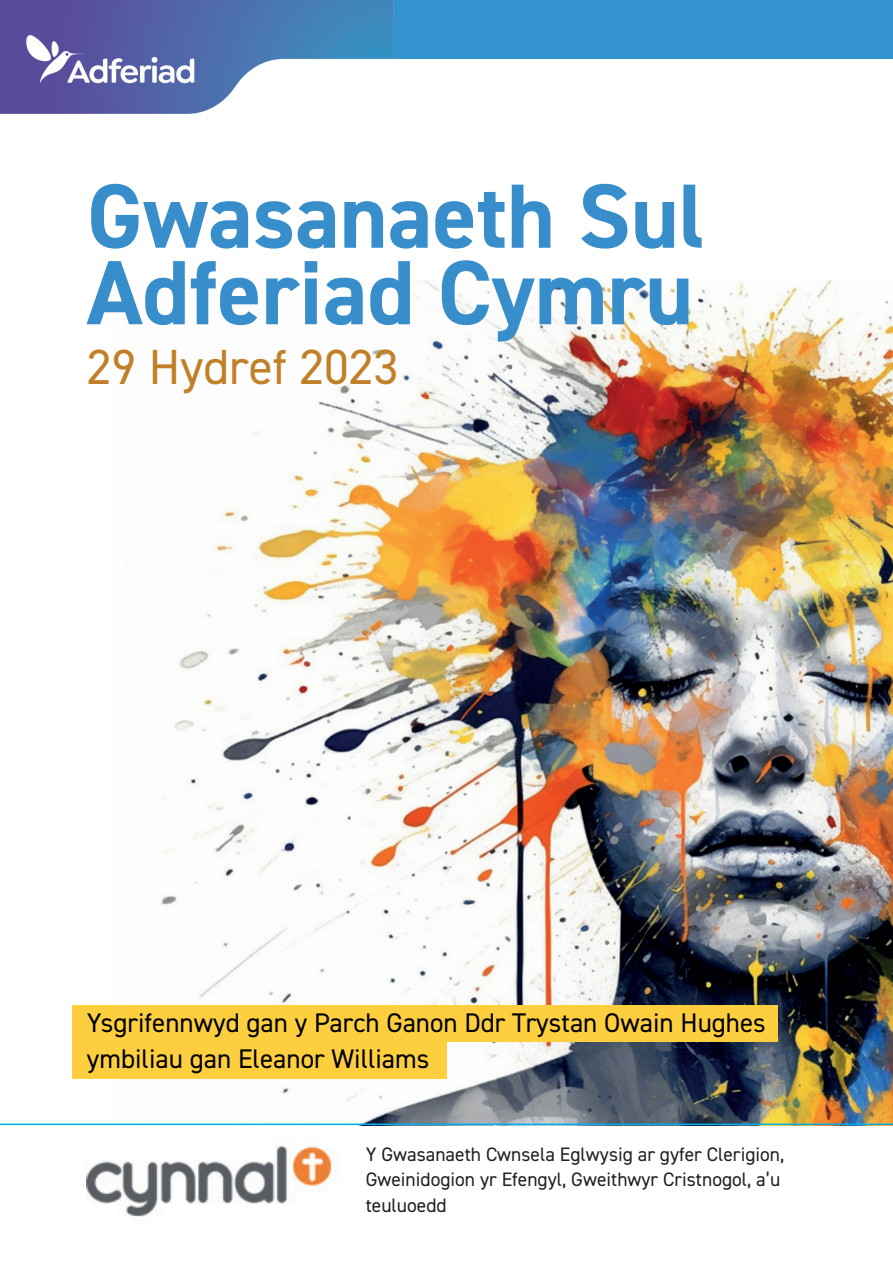
<style>
.page{position:relative;width:893px;height:1263px;background:#fff}
.page>*{position:absolute;margin:0;border:0;box-sizing:border-box;transform-origin:0 0}
.t1{font:700 91.5px/76.5px "DIN2014";color:#378eca}
.t2{font:49.5px "DIN2014";color:#c18028}
.t3{font:27px/36px "DIN2014";color:#000001}
.t4{font:19.5px/25.5px "DIN2014";color:#231f20}
</style>
<div class="page">
<img style="left:114px;top:280px;width:779px;height:843px">
<div style="left:72px;top:1006px;width:706px;height:36px;background:#fdcf3f"></div>
<div style="left:72px;top:1042px;width:374px;height:37px;background:#fdcf3f"></div>
<div style="left:312px;top:0;width:581px;height:58px;background:#3492ce"></div>
<img style="left:0;top:0;width:393px;height:114px">
<hr style="left:0;top:1123px;width:893px;height:2px;background:#00aeef">
<img style="left:87px;top:1146px;width:245px;height:71px">
<h1 class="t1" style="left:87px;top:177px;width:619px">Gwasanaeth Sul<br>Adferiad Cymru</h1>
<h2 class="t2" style="left:87px;top:336px;width:313px">29 Hydref 2023</h2>
<h3 class="t3" style="left:87px;top:1004px;width:680px">Ysgrifennwyd gan y Parch Ganon Ddr Trystan Owain Hughes ymbiliau gan Eleanor Williams</h3>
<p class="t4" style="left:366px;top:1141px;width:420px">Y Gwasanaeth Cwnsela Eglwysig ar gyfer Clerigion,<br>Gweinidogion yr Efengyl, Gweithwyr Cristnogol, a’u teuluoedd</p>
</div>
